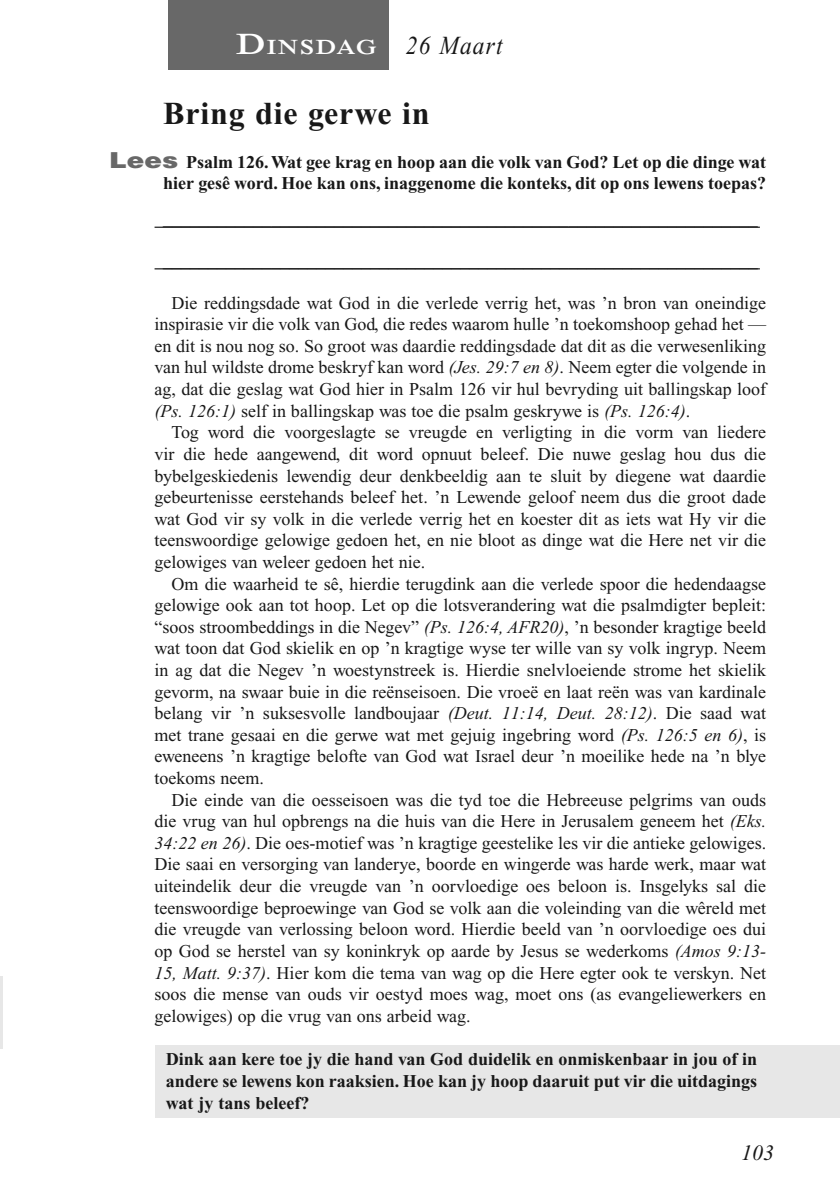
<style>
.page{position:relative;width:840px;height:1191px;background:#fff}
.page>*{position:absolute;margin:0;border:0;box-sizing:border-box;transform-origin:0 0}
.t1{font:700 32px "Times New Roman PS Std";letter-spacing:.025em;color:#181818}
.t2{font:italic 26px "Times New Roman PS Std";letter-spacing:.05em;color:#181818;scale:.9 1}
.t3{font:italic 22px "Times New Roman PS Std";color:#181818}
.t4{font:18px/21.6px "Times New Roman PS Std";color:#181818;text-align:justify}
.t5{font:700 18px/21.8px "Times New Roman PS Std";color:#181818;text-align:right}
.s1{font-family:"Times NRMT Std";font-weight:600;font-style:normal;font-size:30px;color:#fff}
.s2{font-family:"Times NRMT Std";font-weight:600;font-style:normal;font-size:21px;color:#fff}
.s3{font-family:"Helvetica LT Std";font-weight:900;font-size:22px;color:#686868}
.s4{font-style:italic}
</style>
<div class="page">
<div style="left:155px;top:1045px;width:684px;height:72px;background:#e7e7e7"></div>
<hr style="left:0;top:976px;width:2px;height:73px;background:#e7e7e7">
<div style="left:168px;top:0;width:220px;height:69px;background:#686868"></div>
<hr style="left:154px;top:227px;width:605px;height:1px;background:#181818">
<hr style="left:154px;top:268px;width:605px;height:1px;background:#181818">
<h2 class="t2" style="left:236px;top:35px;width:298px"><span class="s1">D</span><span class="s2">INSDAG</span> 26 Maart</h2>
<h1 class="t1" style="left:163px;top:101px;width:268px">Bring die gerwe in</h1>
<p class="t5" style="left:109px;top:152px;width:658px"><span class="s3">Lees</span> Psalm 126. Wat gee krag en hoop aan die volk van God? Let op die dinge wat hier gesê word. Hoe kan ons, inaggenome die konteks, dit op ons lewens toepas?</p>
<p class="t4" style="left:163px;top:210px;width:596px">__________________________________________________________________</p>
<p class="t4" style="left:163px;top:252px;width:596px">__________________________________________________________________</p>
<p class="t4" style="left:154px;top:294px;width:613px;text-indent:17px">Die reddingsdade wat God in die verlede verrig het, was ’n bron van oneindige inspirasie vir die volk van God, die redes waarom hulle ’n toekomshoop gehad het — en dit is nou nog so. So groot was daardie reddingsdade dat dit as die verwesenliking van hul wildste drome beskryf kan word <span class="s4">(Jes. 29:7 en 8)</span>. Neem egter die volgende in ag, dat die geslag wat God hier in Psalm 126 vir hul bevryding uit ballingskap loof <span class="s4">(Ps. 126:1)</span> self in ballingskap was toe die psalm geskrywe is <span class="s4">(Ps. 126:4)</span>.</p>
<p class="t4" style="left:154px;top:423px;width:613px;text-indent:17px">Tog word die voorgeslagte se vreugde en verligting in die vorm van liedere vir die hede aangewend, dit word opnuut beleef. Die nuwe geslag hou dus die bybelgeskiedenis lewendig deur denkbeeldig aan te sluit by diegene wat daardie gebeurtenisse eerstehands beleef het. ’n Lewende geloof neem dus die groot dade wat God vir sy volk in die verlede verrig het en koester dit as iets wat Hy vir die teenswoordige gelowige gedoen het, en nie bloot as dinge wat die Here net vir die gelowiges van weleer gedoen het nie.</p>
<p class="t4" style="left:154px;top:574px;width:613px;text-align:left;text-indent:17px">Om die waarheid te sê, hierdie terugdink aan die verlede spoor die hedendaagse gelowige ook aan tot hoop. Let op die lotsverandering wat die psalmdigter bepleit: “soos stroombeddings in die Negev” <span class="s4">(Ps. 126:4, AFR20)</span>, ’n besonder kragtige beeld wat toon dat God skielik en op ’n kragtige wyse ter wille van sy volk ingryp. Neem in ag dat die Negev ’n woestynstreek is. Hierdie snelvloeiende strome het skielik gevorm, na swaar buie in die reënseisoen. Die vroeë en laat reën was van kardinale belang vir ’n suksesvolle landboujaar <span class="s4">(Deut. 11:14, Deut. 28:12)</span>. Die saad wat met trane gesaai en die gerwe wat met gejuig ingebring word <span class="s4">(Ps. 126:5 en 6)</span>, is eweneens ’n kragtige belofte van God wat Israel deur ’n moeilike hede na ’n blye toekoms neem.</p>
<p class="t4" style="left:154px;top:790px;width:613px;text-indent:17px">Die einde van die oesseisoen was die tyd toe die Hebreeuse pelgrims van ouds die vrug van hul opbrengs na die huis van die Here in Jerusalem geneem het <span class="s4">(Eks.<br>34:22 en 26)</span>. Die oes-motief was ’n kragtige geestelike les vir die antieke gelowiges.<br>Die saai en versorging van landerye, boorde en wingerde was harde werk, maar wat uiteindelik deur die vreugde van ’n oorvloedige oes beloon is. Insgelyks sal die teenswoordige beproewinge van God se volk aan die voleinding van die wêreld met die vreugde van verlossing beloon word. Hierdie beeld van ’n oorvloedige oes dui op God se herstel van sy koninkryk op aarde by Jesus se wederkoms <span class="s4">(Amos 9:13- 15, Matt. 9:37)</span>. Hier kom die tema van wag op die Here egter ook te verskyn. Net soos die mense van ouds vir oestyd moes wag, moet ons (as evangeliewerkers en gelowiges) op die vrug van ons arbeid wag.</p>
<p class="t5" style="left:166px;top:1050px;width:592px;text-align:justify">Dink aan kere toe jy die hand van God duidelik en onmiskenbaar in jou of in andere se lewens kon raaksien. Hoe kan jy hoop daaruit put vir die uitdagings wat jy tans beleef?</p>
<p class="t3" style="left:740px;top:1143px;width:34px">103</p>
</div>
